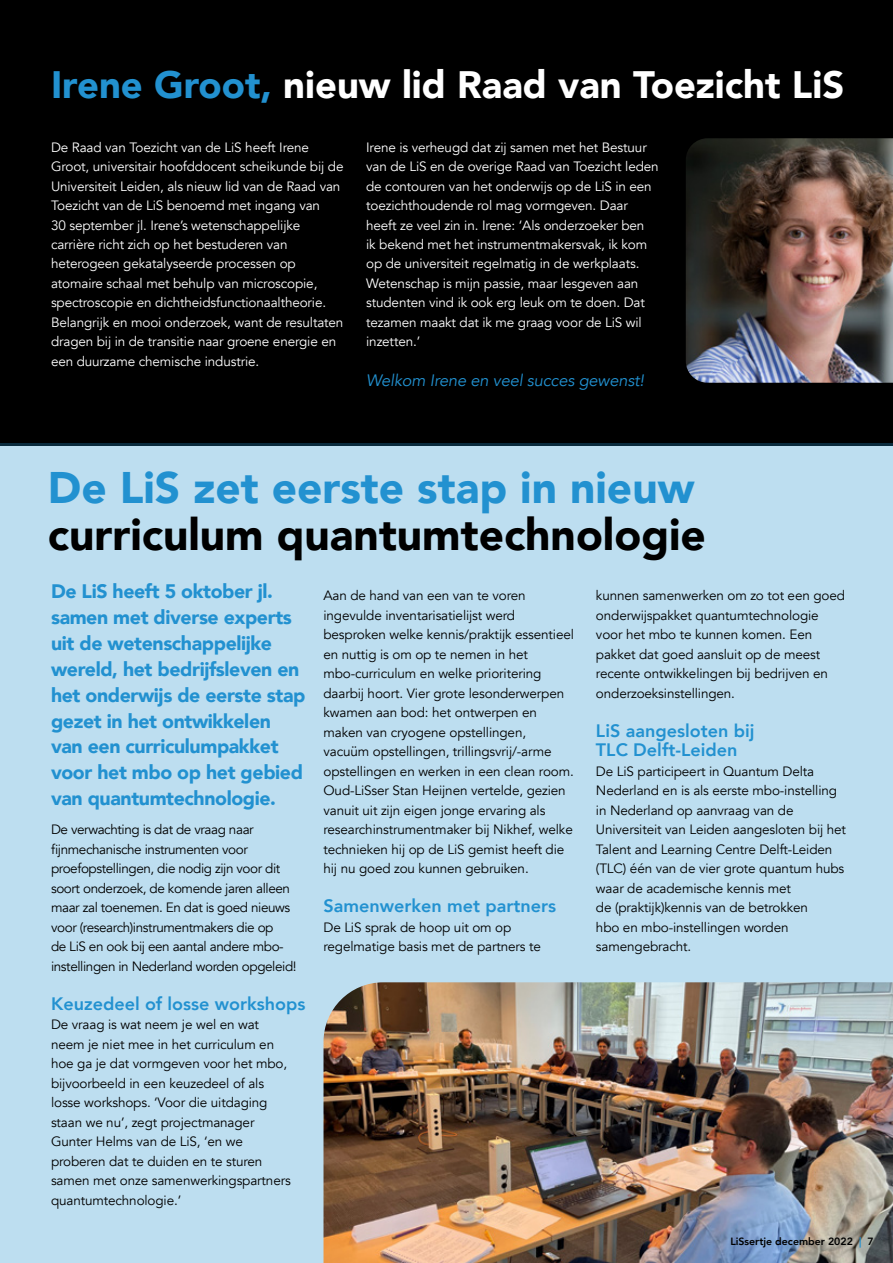
<style>
.page{position:relative;width:893px;height:1263px;background:#fff}
.page>*{position:absolute;margin:0;border:0;box-sizing:border-box;transform-origin:0 0}
.t1{font:900 44.1px "Avenir";color:#000}
.t2{font:900 44.1px "Avenir";color:#2291d0}
.t3{font:900 38.1px "Avenir";color:#fff}
.t4{font:900 19.5px/26px "Avenir";letter-spacing:-.02em;color:#2291d0}
.t5{font:800 18px/19.5px "Avenir";color:#2291d0}
.t6{font:italic 16.5px "Avenir";letter-spacing:-.01em;color:#2291d0}
.t7{font:13.5px/19.5px "Avenir";letter-spacing:-.01em;color:#000}
.t8{font:13.5px/19.5px "Avenir";letter-spacing:-.01em;color:#fff}
.t9{font:13.5px/19.5px "Avenir";letter-spacing:-.03em;color:#000}
.t10{font:800 10.5px "Avenir";color:#000}
.s1{color:#2291d0}
</style>
<div class="page">
<div style="left:0;top:0;width:893px;height:445px;background:#000"></div>
<div style="left:0;top:444px;width:893px;height:819px;background:#bddef0"></div>
<img style="left:686px;top:138px;width:207px;height:245px">
<img style="left:323px;top:982px;width:570px;height:281px">
<h2 class="t3" style="left:51px;top:52px;width:795px"><span class="s1">Irene Groot,</span> nieuw lid Raad van Toezicht LiS</h2>
<p class="t8" style="left:366px;top:137px;width:294px">Irene is verheugd dat zij samen met het Bestuur van de LiS en de overige Raad van Toezicht leden de contouren van het onderwijs op de LiS in een toezichthoudende rol mag vormgeven. Daar heeft ze veel zin in. Irene: ‘Als onderzoeker ben<br>ik bekend met het instrumentmakersvak, ik kom op de universiteit regelmatig in de werkplaats.<br>Wetenschap is mijn passie, maar lesgeven aan studenten vind ik ook erg leuk om te doen. Dat tezamen maakt dat ik me graag voor de LiS wil inzetten.’</p>
<p class="t6" style="left:366px;top:370px;width:279px">Welkom Irene en veel succes gewenst!</p>
<p class="t8" style="left:51px;top:137px;width:294px">De Raad van Toezicht van de LiS heeft Irene Groot, universitair hoofddocent scheikunde bij de Universiteit Leiden, als nieuw lid van de Raad van Toezicht van de LiS benoemd met ingang van<br>30 september jl. Irene’s wetenschappelijke carrière richt zich op het bestuderen van heterogeen gekatalyseerde processen op atomaire schaal met behulp van microscopie, spectroscopie en dichtheidsfunctionaaltheorie.<br>Belangrijk en mooi onderzoek, want de resultaten dragen bij in de transitie naar groene energie en een duurzame chemische industrie.</p>
<h1 class="t2" style="left:48px;top:450px;width:648px">De LiS zet eerste stap in nieuw</h1>
<h1 class="t1" style="left:48px;top:497px;width:660px">curriculum quantumtechnologie</h1>
<p class="t7" style="left:323px;top:586px;width:252px">Aan de hand van een van te voren ingevulde inventarisatielijst werd besproken welke kennis/praktijk essentieel en nuttig is om op te nemen in het mbo-curriculum en welke prioritering daarbij hoort. Vier grote lesonderwerpen kwamen aan bod: het ontwerpen en maken van cryogene opstellingen, vacuüm opstellingen, trillingsvrij/-arme opstellingen en werken in een clean room.<br>Oud-LiSser Stan Heijnen vertelde, gezien vanuit uit zijn eigen jonge ervaring als researchinstrumentmaker bij Nikhef, welke technieken hij op de LiS gemist heeft die hij nu goed zou kunnen gebruiken.</p>
<h3 class="t5" style="left:323px;top:896px;width:234px">Samenwerken met partners</h3>
<p class="t7" style="left:323px;top:917px;width:219px">De LiS sprak de hoop uit om op regelmatige basis met de partners te</p>
<p class="t4" style="left:51px;top:578px;width:256px">De LiS heeft 5 oktober jl. samen met diverse experts uit de wetenschappelijke wereld, het bedrijfsleven en het onderwijs de eerste stap gezet in het ontwikkelen van een curriculumpakket voor het mbo op het gebied van quantumtechnologie.</p>
<p class="t9" style="left:51px;top:820px;width:247px">De verwachting is dat de vraag naar fijnmechanische instrumenten voor proefopstellingen, die nodig zijn voor dit soort onderzoek, de komende jaren alleen maar zal toenemen. En dat is goed nieuws voor (research)instrumentmakers die op<br>de LiS en ook bij een aantal andere mbo&shy;instellingen in Nederland worden opgeleid!</p>
<h3 class="t5" style="left:51px;top:994px;width:256px">Keuzedeel of losse workshops</h3>
<p class="t7" style="left:51px;top:1015px;width:241px">De vraag is wat neem je wel en wat neem je niet mee in het curriculum en hoe ga je dat vormgeven voor het mbo, bijvoorbeeld in een keuzedeel of als losse workshops. ‘Voor die uitdaging staan we nu’, zegt projectmanager Gunter Helms van de LiS, ‘en we proberen dat te duiden en te sturen samen met onze samenwerkingspartners quantumtechnologie.’</p>
<p class="t7" style="left:596px;top:586px;width:250px">kunnen samenwerken om zo tot een goed onderwijspakket quantumtechnologie voor het mbo te kunnen komen. Een pakket dat goed aansluit op de meest recente ontwikkelingen bij bedrijven en onderzoeksinstellingen.</p>
<h3 class="t5" style="left:596px;top:721px;width:160px">LiS aangesloten bij<br>TLC Delft-Leiden</h3>
<p class="t7" style="left:596px;top:761px;width:252px">De LiS participeert in Quantum Delta Nederland en is als eerste mbo-instelling in Nederland op aanvraag van de Universiteit van Leiden aangesloten bij het Talent and Learning Centre Delft-Leiden (TLC) één van de vier grote quantum hubs waar de academische kennis met<br>de (praktijk)kennis van de betrokken<br>hbo en mbo-instellingen worden samengebracht.</p>
<p class="t10" style="left:730px;top:1233px;width:145px">LiSsertje december 2022 <span class="s1">|</span> 7</p>
</div>
